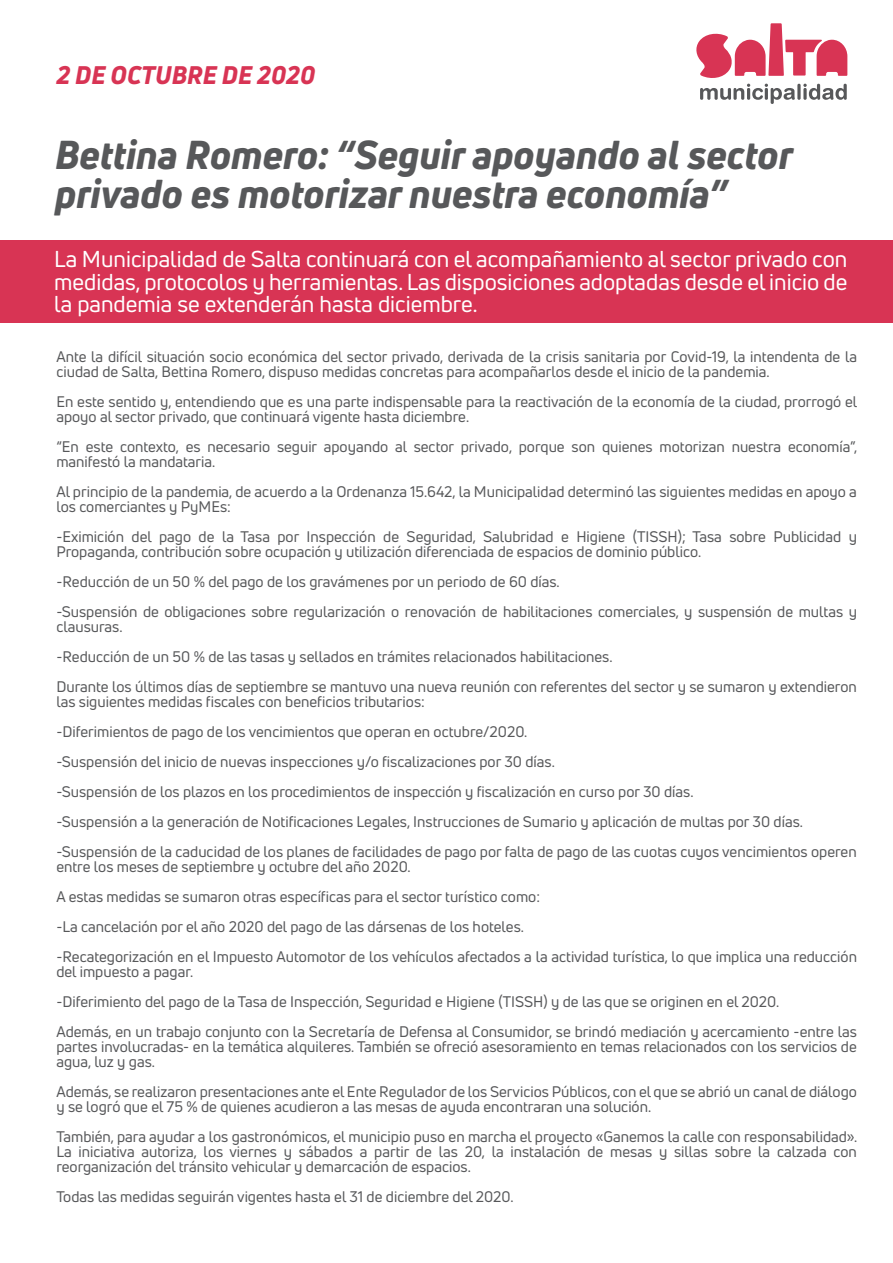
<style>
.page{position:relative;width:893px;height:1263px;background:#fff}
.page>*{position:absolute;margin:0;border:0;box-sizing:border-box;transform-origin:0 0}
.t1{font:italic 800 39.45px/39px "Uni Neue";color:#57585a}
.t2{font:italic 800 24.9px "Uni Neue";color:#d83454}
.t3{font:22.5px/22.5px "Uni Neue";color:#fff;text-align:justify}
.t4{font:15px/30px "Uni Neue";color:#57585a}
</style>
<div class="page">
<div style="left:0;top:241px;width:893px;height:82px;background:#d83454"></div>
<svg style="left:696px;top:23px;width:151px;height:81px"></svg>
<h2 class="t2" style="left:57px;top:58px;width:260px">2 DE OCTUBRE DE 2020</h2>
<h1 class="t1" style="left:55px;top:134px;width:739px">Bettina Romero: “Seguir apoyando al sector privado es motorizar nuestra economía”</h1>
<h3 class="t3" style="left:54px;top:248px;width:795px">La Municipalidad de Salta continuará con el acompañamiento al sector privado con medidas, protocolos y herramientas. Las disposiciones adoptadas desde el inicio de la pandemia se extenderán hasta diciembre.</h3>
<p class="t4" style="left:56px;top:349px;width:802px;line-height:15px">Ante la difícil situación socio económica del sector privado, derivada de la crisis sanitaria por Covid-19, la intendenta de la ciudad de Salta, Bettina Romero, dispuso medidas concretas para acompañarlos desde el inicio de la pandemia.</p>
<p class="t4" style="left:56px;top:394px;width:802px;line-height:15px">En este sentido y, entendiendo que es una parte indispensable para la reactivación de la economía de la ciudad, prorrogó el apoyo al sector privado, que continuará vigente hasta diciembre.</p>
<p class="t4" style="left:56px;top:439px;width:802px;line-height:15px">“En este contexto, es necesario seguir apoyando al sector privado, porque son quienes motorizan nuestra economía”, manifestó la mandataria.</p>
<p class="t4" style="left:56px;top:484px;width:802px;line-height:15px">Al principio de la pandemia, de acuerdo a la Ordenanza 15.642, la Municipalidad determinó las siguientes medidas en apoyo a los comerciantes y PyMEs:</p>
<p class="t4" style="left:56px;top:529px;width:802px;line-height:15px">-Eximición del pago de la Tasa por Inspección de Seguridad, Salubridad e Higiene (TISSH); Tasa sobre Publicidad y<br>Propaganda, contribución sobre ocupación y utilización diferenciada de espacios de dominio público.</p>
<p class="t4" style="left:56px;top:567px;width:802px">-Reducción de un 50 % del pago de los gravámenes por un periodo de 60 días.<br>-Suspensión de obligaciones sobre regularización o renovación de habilitaciones comerciales, y suspensión de multas y</p>
<p class="t4" style="left:56px;top:612px;width:802px">clausuras.<br>-Reducción de un 50 % de las tasas y sellados en trámites relacionados habilitaciones.<br>Durante los últimos días de septiembre se mantuvo una nueva reunión con referentes del sector y se sumaron y extendieron</p>
<p class="t4" style="left:56px;top:687px;width:802px">las siguientes medidas fiscales con beneficios tributarios:<br>-Diferimientos de pago de los vencimientos que operan en octubre/2020.<br>-Suspensión del inicio de nuevas inspecciones y/o fiscalizaciones por 30 días.<br>-Suspensión de los plazos en los procedimientos de inspección y fiscalización en curso por 30 días.<br>-Suspensión a la generación de Notificaciones Legales, Instrucciones de Sumario y aplicación de multas por 30 días. -Suspensión de la caducidad de los planes de facilidades de pago por falta de pago de las cuotas cuyos vencimientos operen</p>
<p class="t4" style="left:56px;top:852px;width:802px">entre los meses de septiembre y octubre del año 2020.<br>A estas medidas se sumaron otras específicas para el sector turístico como:<br>-La cancelación por el año 2020 del pago de las dársenas de los hoteles.<br>-Recategorización en el Impuesto Automotor de los vehículos afectados a la actividad turística, lo que implica una reducción</p>
<p class="t4" style="left:56px;top:957px;width:802px">del impuesto a pagar.<br>-Diferimiento del pago de la Tasa de Inspección, Seguridad e Higiene (TISSH) y de las que se originen en el 2020.<br>Además, en un trabajo conjunto con la Secretaría de Defensa al Consumidor, se brindó mediación y acercamiento -entre las</p>
<p class="t4" style="left:56px;top:1039px;width:802px;line-height:15px">partes involucradas- en la temática alquileres. También se ofreció asesoramiento en temas relacionados con los servicios de agua, luz y gas.</p>
<p class="t4" style="left:56px;top:1084px;width:802px;line-height:15px">Además, se realizaron presentaciones ante el Ente Regulador de los Servicios Públicos, con el que se abrió un canal de diálogo y se logró que el 75 % de quienes acudieron a las mesas de ayuda encontraran una solución.</p>
<p class="t4" style="left:56px;top:1129px;width:802px;line-height:15px;text-align:justify">También, para ayudar a los gastronómicos, el municipio puso en marcha el proyecto «Ganemos la calle con responsabilidad».<br>La iniciativa autoriza, los viernes y sábados a partir de las 20, la instalación de mesas y sillas sobre la calzada con reorganización del tránsito vehicular y demarcación de espacios.</p>
<p class="t4" style="left:56px;top:1182px;width:459px">Todas las medidas seguirán vigentes hasta el 31 de diciembre del 2020.</p>
</div>
